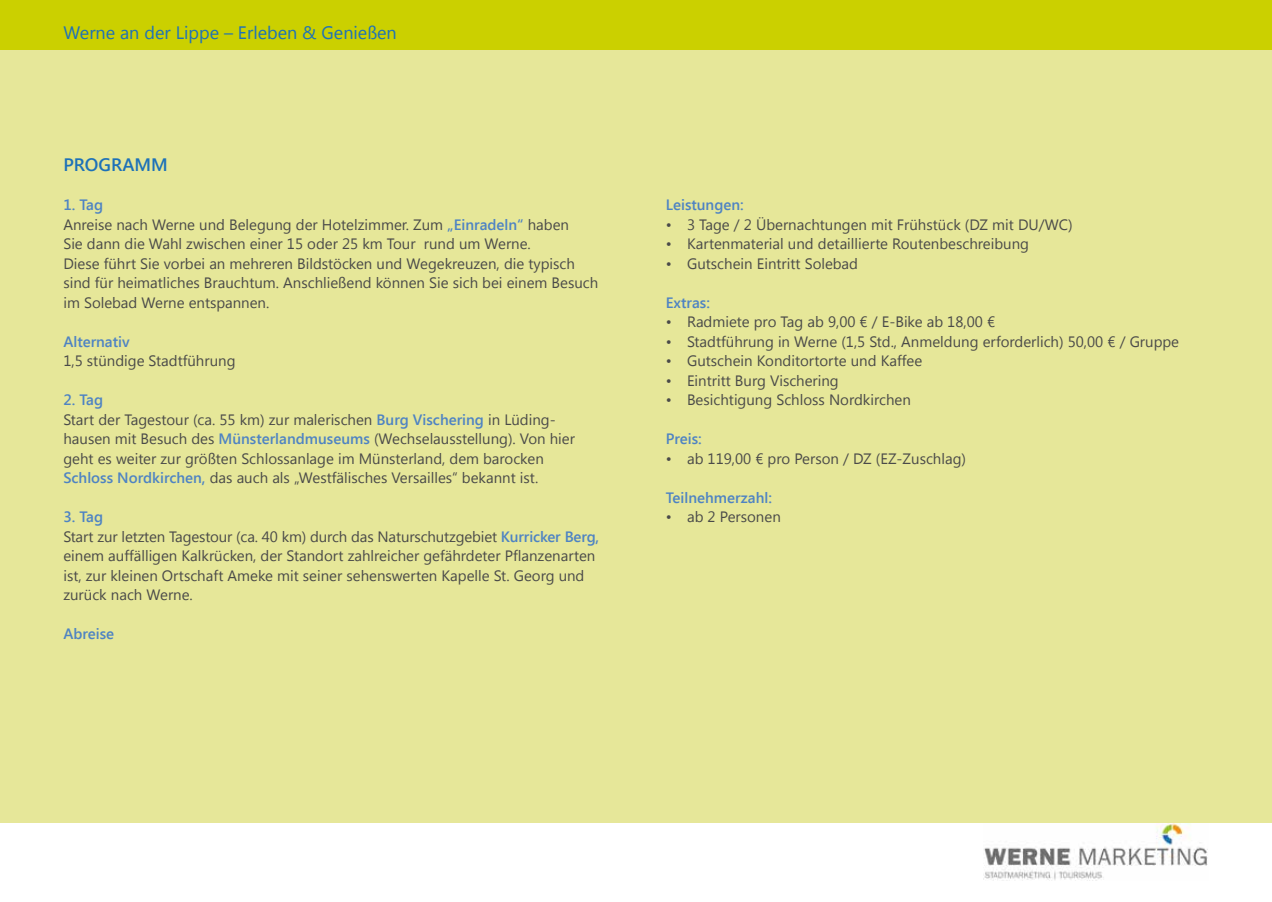
<style>
.page{position:relative;width:1272px;height:902px;background:#fff}
.page>*{position:absolute;margin:0;border:0;box-sizing:border-box;transform-origin:0 0}
.t1{font:18px "Segoe UI";color:#1d71b8}
.t2{font:600 18px "Segoe UI";color:#1d71b8}
.t3{font:15px/19.5px "Segoe UI";color:#4a4a49}
.t4{font:600 15px "Segoe UI";color:#4e83c3}
.s1{font-weight:600;color:#4e83c3}
</style>
<div class="page">
<div style="left:0;top:0;width:1271px;height:822px;background:#e6e799"></div>
<img style="left:983px;top:823px;width:225px;height:57px">
<div style="left:0;top:0;width:1271px;height:50px;background:#cbd000"></div>
<p class="t1" style="left:64px;top:20px;width:335px">Werne an der Lippe – Erleben &amp; Genießen</p>
<p class="t2" style="left:63px;top:152px;width:106px">PROGRAMM</p>
<p class="t3" style="left:63px;top:194px;width:536px"><span class="s1">1. Tag<br></span>Anreise nach Werne und Belegung der Hotelzimmer. Zum <span class="s1">„Einradeln“</span> haben<br>Sie dann die Wahl zwischen einer 15 oder 25 km Tour rund um Werne.<br>Diese führt Sie vorbei an mehreren Bildstöcken und Wegekreuzen, die typisch sind für heimatliches Brauchtum. Anschließend können Sie sich bei einem Besuch im Solebad Werne entspannen.</p>
<p class="t4" style="left:63px;top:331px;width:68px">Alternativ</p>
<p class="t3" style="left:63px;top:350px;width:174px">1,5 stündige Stadtführung</p>
<p class="t3" style="left:63px;top:389px;width:513px"><span class="s1">2. Tag<br></span>Start der Tagestour (ca. 55 km) zur malerischen <span class="s1">Burg Vischering</span> in Lüding&shy;hausen mit Besuch des <span class="s1">Münsterlandmuseums</span> (Wechselausstellung). Von hier geht es weiter zur größten Schlossanlage im Münsterland, dem barocken <span class="s1">Schloss Nordkirchen,</span> das auch als „Westfälisches Versailles“ bekannt ist.</p>
<p class="t3" style="left:63px;top:506px;width:537px"><span class="s1">3. Tag<br></span>Start zur letzten Tagestour (ca. 40 km) durch das Naturschutzgebiet <span class="s1">Kurricker Berg, </span>einem auffälligen Kalkrücken, der Standort zahlreicher gefährdeter Pflanzenarten ist, zur kleinen Ortschaft Ameke mit seiner sehenswerten Kapelle St. Georg und zurück nach Werne.</p>
<p class="t4" style="left:63px;top:623px;width:52px">Abreise</p>
<p class="t4" style="left:665px;top:194px;width:79px">Leistungen:</p>
<p class="t3" style="left:665px;top:214px;width:408px">• 3 Tage / 2 Übernachtungen mit Frühstück (DZ mit DU/WC)</p>
<p class="t3" style="left:665px;top:233px;width:365px">• Kartenmaterial und detaillierte Routenbeschreibung</p>
<p class="t3" style="left:665px;top:253px;width:194px">• Gutschein Eintritt Solebad</p>
<p class="t4" style="left:665px;top:292px;width:46px">Extras:</p>
<p class="t3" style="left:665px;top:311px;width:331px">• Radmiete pro Tag ab 9,00 € / E-Bike ab 18,00 €</p>
<p class="t3" style="left:665px;top:331px;width:515px">• Stadtführung in Werne (1,5 Std., Anmeldung erforderlich) 50,00 € / Gruppe</p>
<p class="t3" style="left:665px;top:350px;width:258px">• Gutschein Konditortorte und Kaffee</p>
<p class="t3" style="left:665px;top:370px;width:174px">• Eintritt Burg Vischering</p>
<p class="t3" style="left:665px;top:389px;width:246px">• Besichtigung Schloss Nordkirchen</p>
<p class="t4" style="left:665px;top:428px;width:38px">Preis:</p>
<p class="t3" style="left:665px;top:448px;width:302px">• ab 119,00 € pro Person / DZ (EZ-Zuschlag)</p>
<p class="t4" style="left:665px;top:487px;width:108px">Teilnehmerzahl:</p>
<p class="t3" style="left:665px;top:506px;width:116px">• ab 2 Personen</p>
</div>
